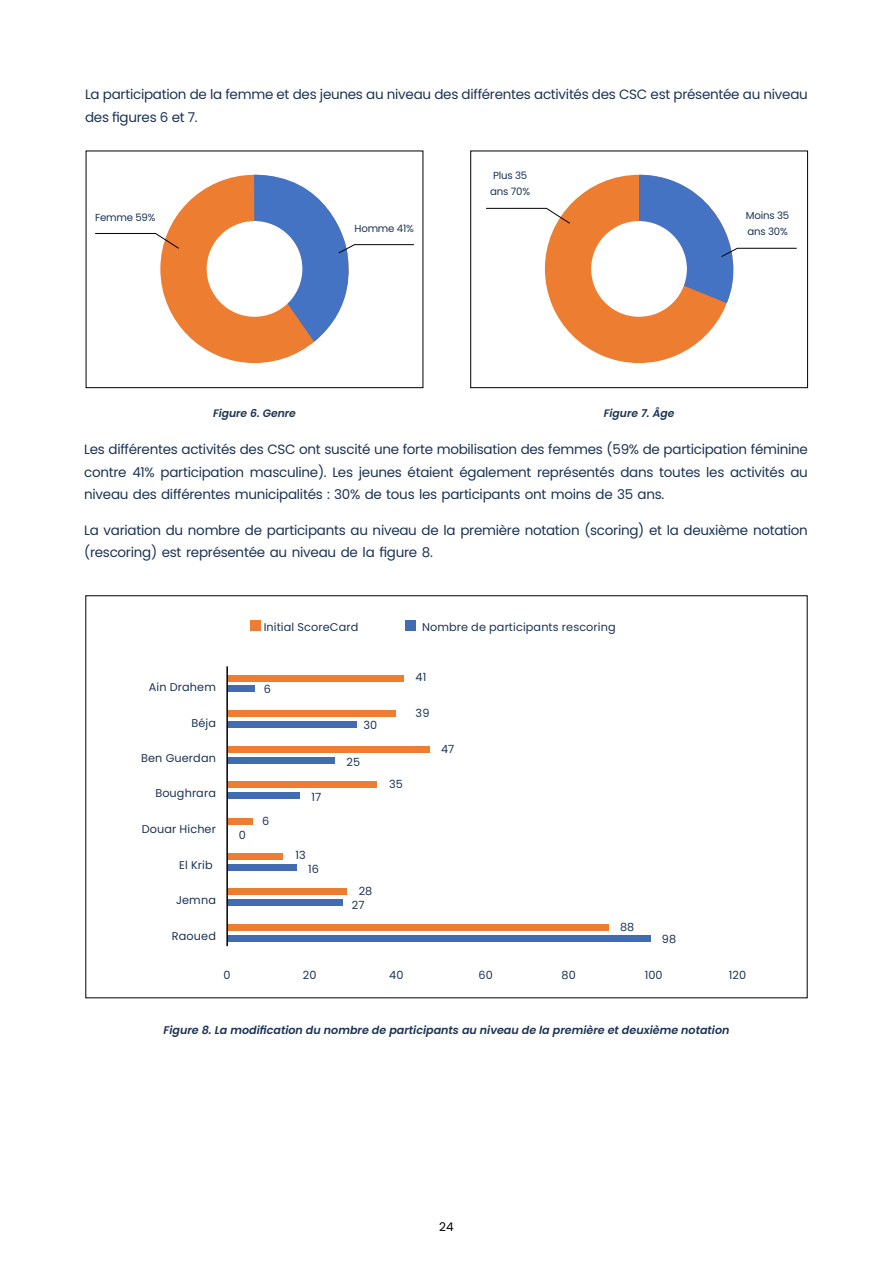
<style>
.page{position:relative;width:893px;height:1263px;background:#fff}
.page>*{position:absolute;margin:0;border:0;box-sizing:border-box;transform-origin:0 0}
.t1{font:13.5px/22.5px "Poppins";letter-spacing:-.02em;color:#1c3354}
.t2{font:12px "Poppins";color:#000}
.t3{font:11.25px/13.5px "Poppins";letter-spacing:.01em;color:#1c3354}
.t4{font:italic 600 11.1px "Poppins";color:#1c3354}
.t5{font:italic 600 10.8px "Poppins";color:#1c3354}
.t6{font:10.2px/16px "Poppins";letter-spacing:-.02em;color:#1c3354}
</style>
<div class="page">
<div style="left:160px;top:175px;width:189px;height:188px;background:#ed7d30;border-radius:50%"></div>
<div style="left:207px;top:221px;width:95px;height:96px;background:#fff;border-radius:50%"></div>
<div style="left:545px;top:175px;width:188px;height:188px;background:#ed7d30;border-radius:50%"></div>
<div style="left:591px;top:221px;width:96px;height:96px;background:#fff;border-radius:50%"></div>
<svg style="left:95px;top:233px;width:84px;height:16px"></svg>
<svg style="left:254px;top:174px;width:160px;height:168px"></svg>
<svg style="left:486px;top:208px;width:84px;height:16px"></svg>
<svg style="left:639px;top:175px;width:158px;height:128px"></svg>
<div style="left:470px;top:151px;width:338px;height:237px;border:1px solid #000"></div>
<div style="left:228px;top:675px;width:176px;height:6px;background:#ed7d31"></div>
<div style="left:228px;top:711px;width:168px;height:6px;background:#ed7d31"></div>
<div style="left:228px;top:746px;width:201px;height:7px;background:#ed7d31"></div>
<div style="left:228px;top:781px;width:149px;height:7px;background:#ed7d31"></div>
<div style="left:228px;top:853px;width:55px;height:6px;background:#ed7d31"></div>
<div style="left:228px;top:889px;width:119px;height:6px;background:#ed7d31"></div>
<div style="left:228px;top:924px;width:381px;height:7px;background:#ed7d31"></div>
<div style="left:228px;top:818px;width:24px;height:6px;background:#ed7d31"></div>
<div style="left:228px;top:686px;width:27px;height:6px;background:#426cb2"></div>
<div style="left:228px;top:721px;width:129px;height:7px;background:#426cb2"></div>
<div style="left:228px;top:757px;width:107px;height:7px;background:#426cb2"></div>
<div style="left:228px;top:792px;width:72px;height:6px;background:#426cb2"></div>
<div style="left:228px;top:864px;width:69px;height:6px;background:#426cb2"></div>
<div style="left:228px;top:900px;width:115px;height:6px;background:#426cb2"></div>
<div style="left:228px;top:935px;width:423px;height:7px;background:#426cb2"></div>
<hr style="left:226px;top:666px;width:2px;height:280px;background:#000">
<div style="left:250px;top:620px;width:10px;height:11px;background:#ed7d31"></div>
<div style="left:405px;top:620px;width:11px;height:11px;background:#426cb2"></div>
<p class="t1" style="left:85px;top:83px;width:724px">La participation de la femme et des jeunes au niveau des différentes activités des CSC est présentée au niveau des figures 6 et 7.</p>
<p class="t6" style="left:95px;top:210px;width:62px">Femme 59%</p>
<p class="t6" style="left:354px;top:220px;width:61px">Homme 41%</p>
<p class="t6" style="left:490px;top:167px;width:41px">Plus 35 ans 70%</p>
<p class="t6" style="left:746px;top:207px;width:45px">Moins 35 ans 30%</p>
<p class="t5" style="left:213px;top:406px;width:84px">Figure 6. Genre</p>
<p class="t5" style="left:604px;top:406px;width:72px">Figure 7. Âge</p>
<p class="t1" style="left:84px;top:438px;width:725px;text-align:justify">Les différentes activités des CSC ont suscité une forte mobilisation des femmes (59% de participation féminine contre 41% participation masculine). Les jeunes étaient également représentés dans toutes les activités au niveau des différentes municipalités : 30% de tous les participants ont moins de 35 ans.</p>
<p class="t1" style="left:84px;top:519px;width:725px">La variation du nombre de participants au niveau de la première notation (scoring) et la deuxième notation (rescoring) est représentée au niveau de la figure 8.</p>
<p class="t3" style="left:264px;top:620px;width:96px">Initial ScoreCard</p>
<p class="t3" style="left:422px;top:620px;width:195px">Nombre de participants rescoring</p>
<p class="t3" style="left:149px;top:680px;width:69px">Ain Drahem</p>
<p class="t3" style="left:191px;top:716px;width:26px">Béja</p>
<p class="t3" style="left:264px;top:682px;width:9px">6</p>
<p class="t3" style="left:364px;top:718px;width:15px">30</p>
<p class="t3" style="left:416px;top:671px;width:12px">41</p>
<p class="t3" style="left:416px;top:706px;width:15px">39</p>
<p class="t3" style="left:141px;top:751px;width:76px">Ben Guerdan</p>
<p class="t3" style="left:155px;top:787px;width:62px">Boughrara</p>
<p class="t3" style="left:142px;top:822px;width:76px">Douar Hicher</p>
<p class="t3" style="left:239px;top:828px;width:9px">0</p>
<p class="t3" style="left:262px;top:814px;width:9px">6</p>
<p class="t3" style="left:311px;top:790px;width:11px">17</p>
<p class="t3" style="left:346px;top:756px;width:15px">25</p>
<p class="t3" style="left:389px;top:777px;width:15px">35</p>
<p class="t3" style="left:441px;top:742px;width:15px">47</p>
<p class="t3" style="left:179px;top:858px;width:35px">El Krib</p>
<p class="t3" style="left:296px;top:849px;width:12px">13</p>
<p class="t3" style="left:308px;top:862px;width:12px">16</p>
<p class="t3" style="left:176px;top:894px;width:41px">Jemna</p>
<p class="t3" style="left:352px;top:884px;width:22px;text-indent:7px">28<br>27</p>
<p class="t3" style="left:172px;top:929px;width:45px">Raoued</p>
<p class="t3" style="left:620px;top:920px;width:16px">88</p>
<p class="t3" style="left:662px;top:932px;width:16px">98</p>
<p class="t3" style="left:224px;top:968px;width:9px">0</p>
<p class="t3" style="left:303px;top:968px;width:15px">20</p>
<p class="t3" style="left:389px;top:968px;width:16px">40</p>
<p class="t3" style="left:478px;top:968px;width:16px">60</p>
<p class="t3" style="left:561px;top:968px;width:16px">80</p>
<p class="t3" style="left:645px;top:968px;width:19px">100</p>
<p class="t3" style="left:729px;top:968px;width:19px">120</p>
<p class="t4" style="left:163px;top:1023px;width:567px">Figure 8. La modification du nombre de participants au niveau de la première et deuxième notation</p>
<p class="t2" style="left:439px;top:1220px;width:16px">24</p>
</div>
